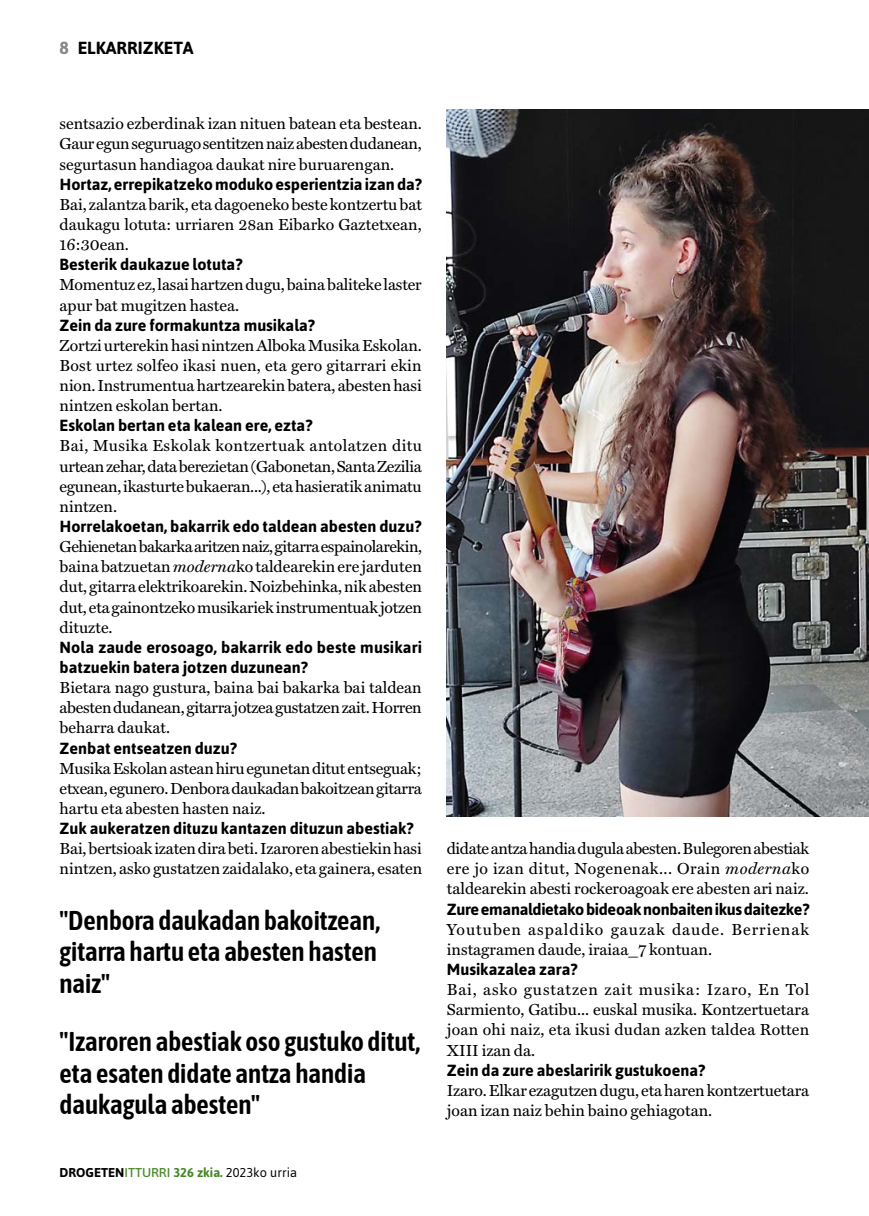
<style>
.page{position:relative;width:869px;height:1216px;background:#fff}
.page>*{position:absolute;margin:0;border:0;box-sizing:border-box;transform-origin:0 0}
.t1{font:600 27.12px/31.5px "Asap Condensed";color:#000}
.t2{font:700 17.5px "Asap";color:#000}
.t3{font:16.1px/20.1px "Miller Text Roman";color:#000;text-align:justify}
.t4{font:700 16.1px/20.1px "Asap";color:#000}
.t5{font:16.1px/20.1px "Miller Text Roman";letter-spacing:.06em;color:#000}
.t6{font:700 16.1px "Asap";letter-spacing:-.02em;color:#000}
.t7{font:12.78px "Asap";color:#000}
.s1{color:#878787}
.s2{font-family:"Miller Text";font-style:italic}
.s3{font-family:"Miller Text"}
.s4{font-weight:700}
.s5{font-weight:500;color:#478928}
.s6{font-weight:700;color:#478928}
</style>
<div class="page">
<img style="left:446px;top:109px;width:422px;height:707px">
<p class="t2" style="left:60px;top:38px;width:135px"><span class="s1">8</span> ELKARRIZKETA</p>
<p class="t3" style="left:60px;top:114px;width:364px">sentsazio ezberdinak izan nituen batean eta bestean.<br>Gaur egun seguruago sentitzen naiz abesten dudanean, segurtasun handiagoa daukat nire buruarengan.</p>
<p class="t4" style="left:60px;top:174px;width:364px">Hortaz, errepikatzeko moduko esperientzia izan da?</p>
<p class="t3" style="left:60px;top:194px;width:364px">Bai, zalantza barik, eta dagoeneko beste kontzertu bat daukagu lotuta: urriaren 28an Eibarko Gaztetxean, 16:30ean.</p>
<p class="t4" style="left:60px;top:254px;width:184px">Besterik daukazue lotuta?</p>
<p class="t3" style="left:60px;top:275px;width:363px">Momentuz ez, lasai hartzen dugu, baina baliteke laster apur bat mugitzen hastea.</p>
<p class="t4" style="left:60px;top:315px;width:257px">Zein da zure formakuntza musikala?</p>
<p class="t3" style="left:60px;top:335px;width:363px">Zortzi urterekin hasi nintzen Alboka Musika Eskolan.<br>Bost urtez solfeo ikasi nuen, eta gero gitarrari ekin nion. Instrumentua hartzearekin batera, abesten hasi nintzen eskolan bertan.</p>
<p class="t4" style="left:60px;top:415px;width:254px">Eskolan bertan eta kalean ere, ezta?</p>
<p class="t3" style="left:60px;top:436px;width:364px">Bai, Musika Eskolak kontzertuak antolatzen ditu urtean zehar, data berezietan (Gabonetan, Santa Zezilia egunean, ikasturte bukaeran...), eta hasieratik animatu nintzen.</p>
<p class="t4" style="left:60px;top:516px;width:363px">Horrelakoetan, bakarrik edo taldean abesten duzu?</p>
<p class="t3" style="left:60px;top:536px;width:364px">Gehienetan bakarka aritzen naiz, gitarra espainolarekin, baina batzuetan <span class="s2">moderna</span><span class="s3">ko</span> taldearekin ere jarduten dut, gitarra elektrikoarekin. Noizbehinka, nik abesten dut, eta gainontzeko musikariek instrumentuak jotzen dituzte.</p>
<p class="t4" style="left:60px;top:637px;width:364px">Nola zaude erosoago, bakarrik edo beste musikari batzuekin batera jotzen duzunean?</p>
<p class="t3" style="left:60px;top:677px;width:363px">Bietara nago gustura, baina bai bakarka bai taldean abesten dudanean, gitarra jotzea gustatzen zait. Horren beharra daukat.</p>
<p class="t4" style="left:60px;top:737px;width:179px">Zenbat entseatzen duzu?</p>
<p class="t3" style="left:60px;top:758px;width:363px">Musika Eskolan astean hiru egunetan ditut entseguak; etxean, egunero. Denbora daukadan bakoitzean gitarra hartu eta abesten hasten naiz.</p>
<p class="t4" style="left:60px;top:818px;width:355px">Zuk aukeratzen dituzu kantazen dituzun abestiak?</p>
<p class="t3" style="left:60px;top:838px;width:364px">Bai, bertsioak izaten dira beti. Izaroren abestiekin hasi nintzen, asko gustatzen zaidalako, eta gainera, esaten</p>
<p class="t3" style="left:446px;top:838px;width:364px">didate antza handia dugula abesten. Bulegoren abestiak ere jo izan ditut, Nogenenak... Orain <span class="s2">moderna</span><span class="s3">ko </span>taldearekin abesti rockeroagoak ere abesten ari naiz.</p>
<p class="t6" style="left:446px;top:899px;width:364px">Zure emanaldietako bideoak nonbaiten ikus daitezke?</p>
<p class="t5" style="left:446px;top:919px;width:363px">Youtuben aspaldiko gauzak daude. Berrienak instagramen daude, iraiaa_7 kontuan.</p>
<p class="t4" style="left:446px;top:959px;width:132px">Musikazalea zara?</p>
<p class="t3" style="left:446px;top:979px;width:364px">Bai, asko gustatzen zait musika: Izaro, En Tol Sarmiento, Gatibu... euskal musika. Kontzertuetara joan ohi naiz, eta ikusi dudan azken taldea Rotten XIII izan da.</p>
<p class="t4" style="left:446px;top:1059px;width:260px">Zein da zure abeslaririk gustukoena?</p>
<p class="t3" style="left:446px;top:1080px;width:363px">Izaro. Elkar ezagutzen dugu, eta haren kontzertuetara joan izan naiz behin baino gehiagotan.</p>
<h1 class="t1" style="left:59px;top:902px;width:322px">"Denbora daukadan bakoitzean, gitarra hartu eta abesten hasten naiz"</h1>
<h1 class="t1" style="left:60px;top:1024px;width:362px">"Izaroren abestiak oso gustuko ditut, eta esaten didate antza handia daukagula abesten"</h1>
<p class="t7" style="left:60px;top:1164px;width:239px"><span class="s4">DROGETEN</span><span class="s5">ITTURRI</span> <span class="s6">326 zkia.</span> 2023ko urria</p>
</div>
